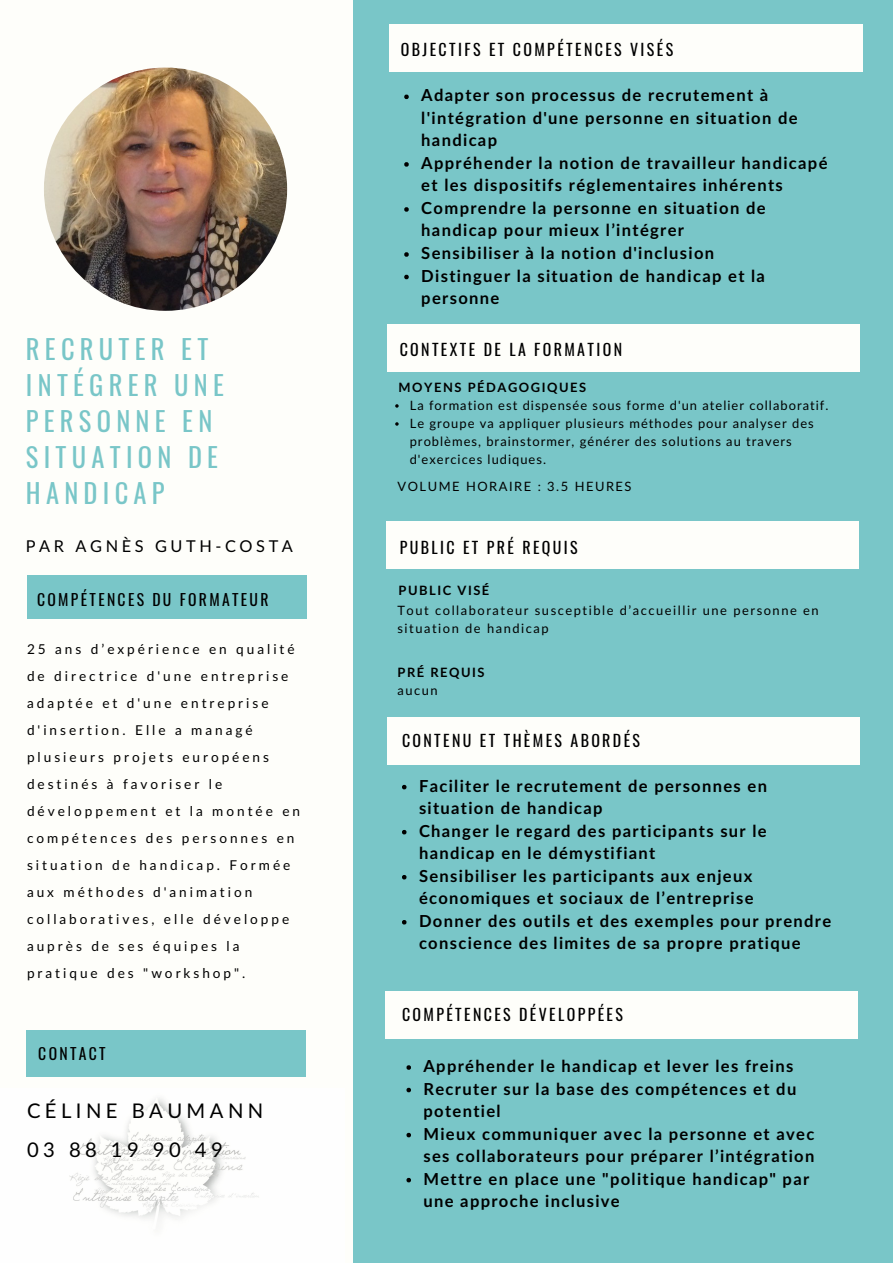
<style>
.page{position:relative;width:893px;height:1263px;background:#79c6c8}
.page>*{position:absolute;margin:0;border:0;box-sizing:border-box;transform-origin:0 0}
.t1{font:26.55px/36px "Oswald";letter-spacing:.2em;color:#79c6c8}
.t2{font:20.25px/39.5px "Lato Latin";letter-spacing:.22em;color:#000}
.t3{font:700 16.65px/22.5px "Lato";letter-spacing:.08em;color:#000}
.t4{font:700 16.5px/22.5px "Lato";letter-spacing:.08em;color:#000}
.t5{font:16.35px "Lato Latin";letter-spacing:.22em;color:#000}
.t6{font:15.9px "Oswald";letter-spacing:.15em;color:#000}
.t7{font:15.6px "Oswald";letter-spacing:.15em;color:#000}
.t8{font:13.65px/27px "Lato Latin";letter-spacing:.22em;color:#000}
.t9{font:12.9px/18px "Lato Latin";letter-spacing:.08em;color:#000}
.t10{font:12.9px/18px "Lato Latin";letter-spacing:.12em;color:#000}
.t11{font:700 12.9px "Lato";letter-spacing:.12em;color:#000}
</style>
<div class="page">
<div style="left:0;top:0;width:352px;height:1263px;background:#fefefa"></div>
<img style="left:69px;top:1098px;width:190px;height:120px">
<div style="left:385px;top:991px;width:473px;height:47px;background:#fefefa"></div>
<div style="left:387px;top:717px;width:473px;height:48px;background:#fefefa"></div>
<svg style="left:402px;top:785px;width:4px;height:4px"></svg>
<svg style="left:402px;top:830px;width:4px;height:4px"></svg>
<svg style="left:402px;top:875px;width:4px;height:4px"></svg>
<svg style="left:402px;top:920px;width:4px;height:4px"></svg>
<svg style="left:406px;top:1065px;width:5px;height:5px"></svg>
<svg style="left:406px;top:1088px;width:5px;height:4px"></svg>
<svg style="left:406px;top:1133px;width:5px;height:4px"></svg>
<svg style="left:406px;top:1178px;width:5px;height:4px"></svg>
<div style="left:386px;top:521px;width:473px;height:48px;background:#fefefa"></div>
<div style="left:387px;top:324px;width:473px;height:48px;background:#fefefa"></div>
<svg style="left:395px;top:404px;width:4px;height:4px"></svg>
<svg style="left:395px;top:422px;width:4px;height:4px"></svg>
<div style="left:26px;top:1030px;width:279px;height:46px;background:#79c6c8"></div>
<div style="left:27px;top:575px;width:279px;height:44px;background:#79c6c8"></div>
<img style="left:44px;top:68px;width:243px;height:243px;border-radius:50%">
<div style="left:389px;top:25px;width:473px;height:47px;background:#fefefa"></div>
<svg style="left:404px;top:95px;width:5px;height:4px"></svg>
<svg style="left:404px;top:162px;width:5px;height:5px"></svg>
<svg style="left:404px;top:207px;width:5px;height:5px"></svg>
<svg style="left:404px;top:252px;width:5px;height:5px"></svg>
<svg style="left:404px;top:275px;width:5px;height:4px"></svg>
<h1 class="t1" style="left:26px;top:330px;width:200px">RECRUTER ET<br>INTÉGRER UNE<br>PERSONNE EN<br>SITUATION DE<br>HANDICAP</h1>
<p class="t5" style="left:26px;top:536px;width:269px">PAR AGNÈS GUTH-COSTA</p>
<p class="t7" style="left:37px;top:587px;width:233px">COMPÉTENCES DU FORMATEUR</p>
<p class="t8" style="left:27px;top:635px;width:275px">25 ans d’expérience en qualité de directrice d'une entreprise adaptée et d'une entreprise d'insertion. Elle a managé plusieurs projets européens destinés à favoriser le développement et la montée en compétences des personnes en situation de handicap. Formée aux méthodes d'animation collaboratives, elle développe auprès de ses équipes la pratique des "workshop".</p>
<p class="t7" style="left:38px;top:1042px;width:69px">CONTACT</p>
<p class="t2" style="left:27px;top:1090px;width:238px">CÉLINE BAUMANN<br>03 88 19 90 49</p>
<p class="t6" style="left:401px;top:37px;width:274px">OBJECTIFS ET COMPÉTENCES VISÉS</p>
<p class="t3" style="left:421px;top:84px;width:408px">Adapter son processus de recrutement à l'intégration d'une personne en situation de handicap<br>Appréhender la notion de travailleur handicapé et les dispositifs réglementaires inhérents Comprendre la personne en situation de handicap pour mieux l’intégrer<br>Sensibiliser à la notion d'inclusion<br>Distinguer la situation de handicap et la personne</p>
<p class="t6" style="left:400px;top:337px;width:224px">CONTEXTE DE LA FORMATION</p>
<p class="t11" style="left:399px;top:379px;width:189px">MOYENS PÉDAGOGIQUES</p>
<p class="t9" style="left:410px;top:396px;width:420px">La formation est dispensée sous forme d'un atelier collaboratif.<br>Le groupe va appliquer plusieurs méthodes pour analyser des problèmes, brainstormer, générer des solutions au travers d'exercices ludiques.</p>
<p class="t10" style="left:397px;top:477px;width:236px">VOLUME HORAIRE : 3.5 HEURES</p>
<p class="t6" style="left:400px;top:535px;width:179px">PUBLIC ET PRÉ REQUIS</p>
<p class="t11" style="left:399px;top:582px;width:92px">PUBLIC VISÉ</p>
<p class="t10" style="left:397px;top:601px;width:423px">Tout collaborateur susceptible d’accueillir une personne en situation de handicap</p>
<p class="t11" style="left:397px;top:664px;width:89px">PRÉ REQUIS</p>
<p class="t9" style="left:397px;top:681px;width:42px">aucun</p>
<p class="t6" style="left:402px;top:728px;width:240px">CONTENU ET THÈMES ABORDÉS</p>
<p class="t4" style="left:419px;top:774px;width:414px">Faciliter le recrutement de personnes en situation de handicap<br>Changer le regard des participants sur le handicap en le démystifiant<br>Sensibiliser les participants aux enjeux économiques et sociaux de l’entreprise<br>Donner des outils et des exemples pour prendre conscience des limites de sa propre pratique</p>
<p class="t6" style="left:402px;top:1002px;width:222px">COMPÉTENCES DÉVELOPPÉES</p>
<p class="t4" style="left:423px;top:1054px;width:392px">Appréhender le handicap et lever les freins Recruter sur la base des compétences et du potentiel<br>Mieux communiquer avec la personne et avec ses collaborateurs pour préparer l’intégration Mettre en place une "politique handicap" par une approche inclusive</p>
</div>
